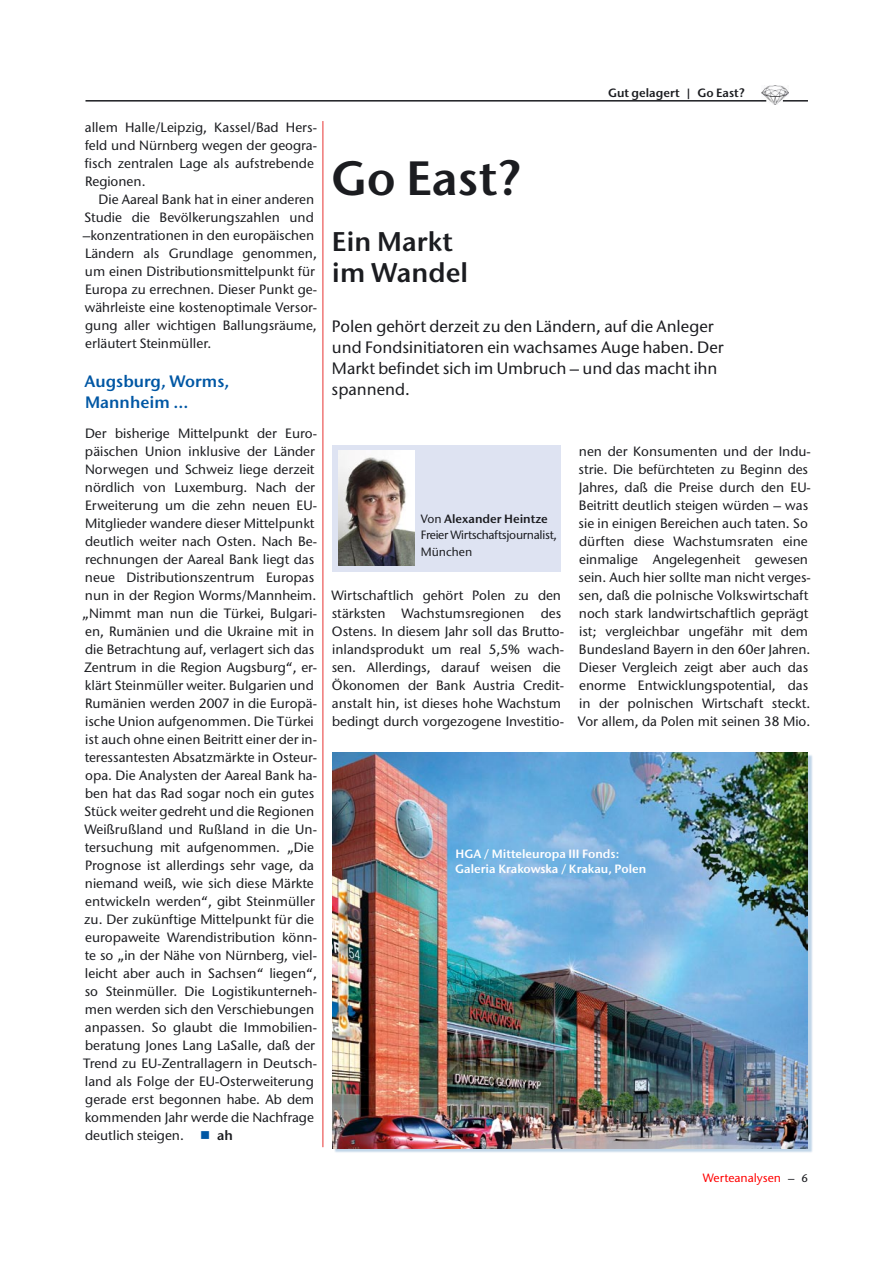
<style>
.page{position:relative;width:893px;height:1263px;background:#fff}
.page>*{position:absolute;margin:0;border:0;box-sizing:border-box;transform-origin:0 0}
.Titel-32_36{font:48px "ITC Stone Sans Semi";color:#1b1c20}
.Titel-18_21{font:27px/31.5px "ITC Stone Sans Semi";color:#1b1c20}
.Vorspann{font:500 16.5px/21px "ITC Stone Sans";color:#1b1c20}
.Zwiti-ZweiZeil{font:16.5px/21px "ITC Stone Sans Semi";color:#0057a4}
.San9-Blck-OEinz{font:500 13.5px/18px "ITC Stone Sans";color:#1b1c20}
.San9-Blck-Einz{font:500 13.5px/18px "ITC Stone Sans";color:#1b1c20}
.Bildtext{font:12px/15px "ITC Stone Sans Semi";color:#fff}
.San8-Blck-OEinz{font:500 12px/16.5px "ITC Stone Sans";letter-spacing:-.025em;color:#1b1c20}
.San8-Blck-OEinz-2{font:12px "ITC Stone Sans Semi";color:#1b1c20}
.Paginazeile{font:12px "ITC Stone Sans Semi";color:#1b1c20}
.t1{font:500 12px "ITC Stone Sans";color:#f00}
.s1{color:#0057a4}
.s2{font-family:"ITC Stone Sans Semi";font-weight:400}
.s3{font-family:"ITC Stone Sans";font-weight:500}
.s4{font-size:11.25px;color:#1b1c20}
</style>
<div class="page">
<img style="left:761px;top:86px;width:27px;height:19px">
<hr style="left:86px;top:100px;width:680px;height:2px;background:#1b1c20">
<hr style="left:783px;top:100px;width:25px;height:2px;background:#1b1c20">
<div style="left:332px;top:445px;width:229px;height:126px;background:#dee3f2"></div>
<img style="left:339px;top:451px;width:75px;height:114px">
<div style="left:334px;top:753px;width:480px;height:400px;background:#0057a4;opacity:.25"></div>
<img style="left:332px;top:752px;width:476px;height:396px">
<hr style="left:322px;top:121px;width:1px;height:1026px;background:#e73433">
<p class="San9-Blck-Einz" style="left:85px;top:118px;width:234px">allem Halle/Leipzig, Kassel/Bad Hers&shy;feld und Nürnberg wegen der geogra&shy;fisch zentralen Lage als aufstrebende<br>Regionen.</p>
<p class="San9-Blck-Einz" style="left:83px;top:190px;width:236px;text-indent:16px">Die Aareal Bank hat in einer anderen Studie die Bevölkerungszahlen und –konzentrationen in den europäischen Ländern als Grundlage genommen, um einen Distributionsmittelpunkt für Europa zu errechnen. Dieser Punkt ge&shy;währleiste eine kostenoptimale Versor&shy;gung aller wichtigen Ballungsräume, erläutert Steinmüller.</p>
<p class="Zwiti-ZweiZeil" style="left:85px;top:370px;width:146px">Augsburg, Worms,<br>Mannheim ...</p>
<p class="San9-Blck-OEinz" style="left:82px;top:424px;width:236px">Der bisherige Mittelpunkt der Euro&shy;päischen Union inklusive der Länder Norwegen und Schweiz liege derzeit nördlich von Luxemburg. Nach der Erweiterung um die zehn neuen EU-Mitglieder wandere dieser Mittelpunkt deutlich weiter nach Osten. Nach Be&shy;rechnungen der Aareal Bank liegt das neue Distributionszentrum Europas nun in der Region Worms/Mannheim. „Nimmt man nun die Türkei, Bulgari&shy;en, Rumänien und die Ukraine mit in die Betrachtung auf, verlagert sich das Zentrum in die Region Augsburg“, er&shy;klärt Steinmüller weiter. Bulgarien und Rumänien werden 2007 in die Europä&shy;ische Union aufgenommen. Die Türkei ist auch ohne einen Beitritt einer der in&shy;teressantesten Absatzmärkte in Osteur&shy;opa. Die Analysten der Aareal Bank ha&shy;ben hat das Rad sogar noch ein gutes Stück weiter gedreht und die Regionen Weißrußland und Rußland in die Un&shy;tersuchung mit aufgenommen. „Die Prognose ist allerdings sehr vage, da niemand weiß, wie sich diese Märkte entwickeln werden“, gibt Steinmüller zu. Der zukünftige Mittelpunkt für die europaweite Warendistribution könn&shy;te so „in der Nähe von Nürnberg, viel&shy;leicht aber auch in Sachsen“ liegen“, so Steinmüller. Die Logistikunterneh&shy;men werden sich den Verschiebungen anpassen. So glaubt die Immobilien&shy;beratung Jones Lang LaSalle, daß der Trend zu EU-Zentrallagern in Deutsch&shy;land als Folge der EU-Osterweiterung gerade erst begonnen habe. Ab dem kommenden Jahr werde die Nachfrage deutlich steigen. <span class="s1">■</span> <span class="s2">ah</span></p>
<p class="Titel-32_36" style="left:331px;top:149px;width:191px">Go East?</p>
<p class="Titel-18_21" style="left:332px;top:225px;width:138px">Ein Markt im Wandel</p>
<p class="Paginazeile" style="left:608px;top:85px;width:138px">Gut gelagert | Go East?</p>
<p class="Vorspann" style="left:332px;top:316px;width:394px">Polen gehört derzeit zu den Ländern, auf die Anleger und Fondsinitiatoren ein wachsames Auge haben. Der Markt befindet sich im Umbruch – und das macht ihn spannend.</p>
<p class="San8-Blck-OEinz-2" style="left:421px;top:511px;width:129px"><span class="s3">Von</span> Alexander Heintze</p>
<p class="San8-Blck-OEinz" style="left:421px;top:527px;width:138px">Freier Wirtschaftsjournalist,<br>München</p>
<p class="San9-Blck-OEinz" style="left:331px;top:586px;width:234px">Wirtschaftlich gehört Polen zu den stärksten Wachstumsregionen des Ostens. In diesem Jahr soll das Brutto&shy;inlandsprodukt um real 5,5% wach&shy;sen. Allerdings, darauf weisen die Ökonomen der Bank Austria Credit&shy;anstalt hin, ist dieses hohe Wachstum bedingt durch vorgezogene Investitio-</p>
<p class="San9-Blck-OEinz" style="left:578px;top:442px;width:234px">nen der Konsumenten und der Indu&shy;strie. Die befürchteten zu Beginn des Jahres, daß die Preise durch den EU-Beitritt deutlich steigen würden – was sie in einigen Bereichen auch taten. So dürften diese Wachstumsraten eine einmalige Angelegenheit gewesen sein. Auch hier sollte man nicht verges&shy;sen, daß die polnische Volkswirtschaft noch stark landwirtschaftlich geprägt ist; vergleichbar ungefähr mit dem Bundesland Bayern in den 60er Jahren.<br>Dieser Vergleich zeigt aber auch das enorme Entwicklungspotential, das in der polnischen Wirtschaft steckt.<br>Vor allem, da Polen mit seinen 38 Mio.</p>
<p class="Bildtext" style="left:455px;top:846px;width:192px">HGA / Mitteleuropa III Fonds:<br>Galeria Krakowska / Krakau, Polen</p>
<p class="t1" style="left:703px;top:1171px;width:107px">Werteanalysen <span class="s4">– 6</span></p>
</div>
